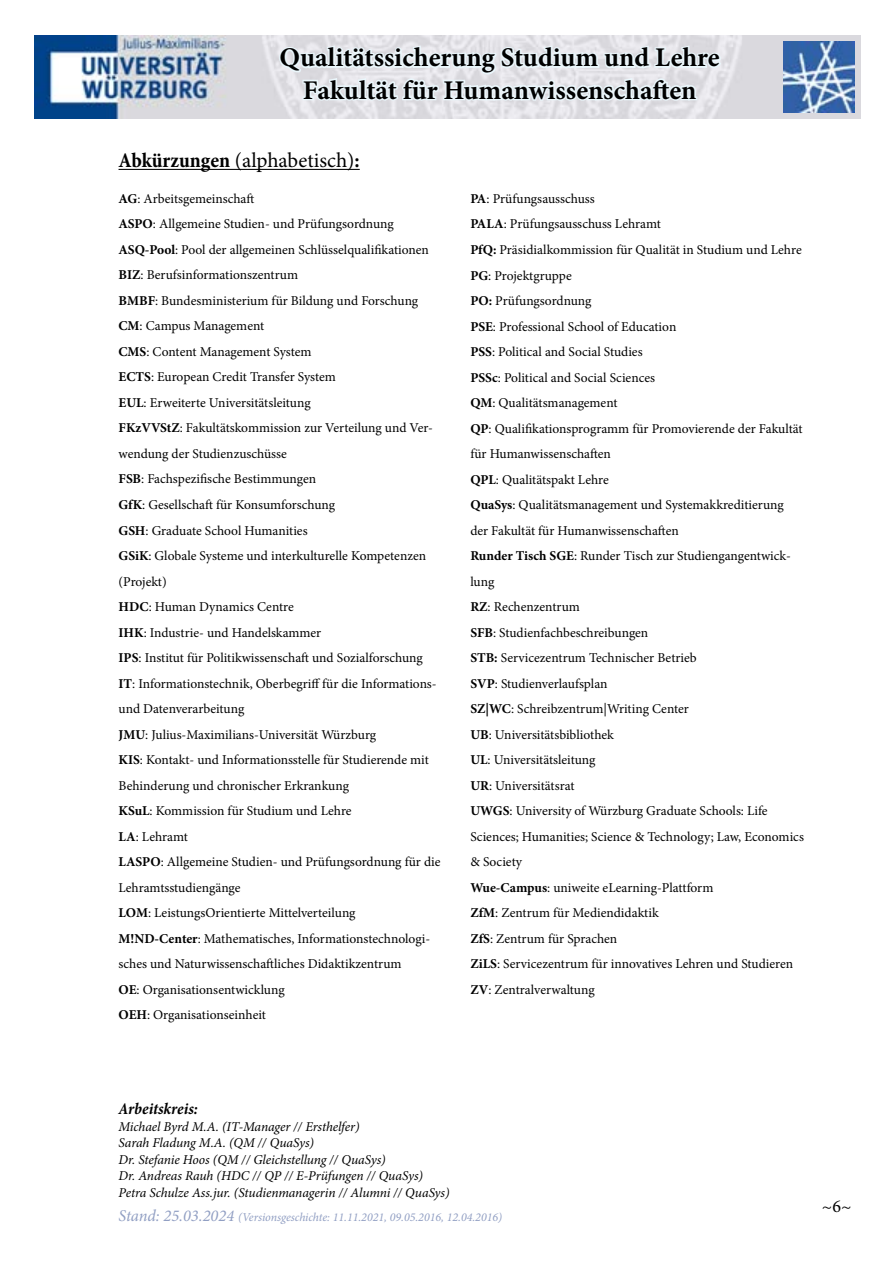
<style>
.page{position:relative;width:893px;height:1263px;background:#fff}
.page>*{position:absolute;margin:0;border:0;box-sizing:border-box;transform-origin:0 0}
.t1{font:700 27px/32.4px "Minion Pro";color:#000;text-align:center}
.t2{font:21px "Minion Pro";letter-spacing:-.005em;color:#000}
.t3{font:18px "Minion Pro";color:#000}
.t4{font:italic 700 condensed 16.5px "Minion Pro";letter-spacing:-.005em;color:#000}
.t5{font:13.5px/25.5px "Minion Pro";color:#000}
.t6{font:italic 13.5px/16.5px "Minion Pro";letter-spacing:-.01em;color:#000}
.t7{font:italic 12px "Minion Pro";color:#919fc3}
.s1{font-weight:700;font-stretch:condensed}
.s2{font-weight:700}
.s3{font-size:16.5px}
</style>
<div class="page">
<img style="left:34px;top:35px;width:826px;height:83px">
<img style="left:783px;top:42px;width:71px;height:71px">
<hr style="left:119px;top:169px;width:241px;height:1px;background:#000">
<svg style="left:278px;top:43px;width:445px;height:72px;background:#e4e8ed"></svg>
<h1 class="t1" style="left:279px;top:41px;width:442px">Qualitätssicherung Studium und Lehre<br>Fakultät für Humanwissenschaften</h1>
<h2 class="t2" style="left:119px;top:147px;width:243px"><span class="s1">Abkürzungen</span> (alphabetisch)<span class="s1">:</span></h2>
<p class="t5" style="left:119px;top:186px;width:323px"><span class="s2">AG</span>: Arbeitsgemeinschaft<br><span class="s2">ASPO</span>: Allgemeine Studien- und Prüfungsordnung <span class="s2">ASQ-Pool</span>: Pool der allgemeinen Schlüsselqualifikationen <span class="s2">BIZ</span>: Berufsinformationszentrum<br><span class="s2">BMBF</span>: Bundesministerium für Bildung und Forschung <span class="s2">CM</span>: Campus Management<br><span class="s2">CMS</span>: Content Management System<br><span class="s2">ECTS</span>: European Credit Transfer System<br><span class="s2">EUL</span>: Erweiterte Universitätsleitung<br><span class="s2">FKzVVStZ</span>: Fakultätskommission zur Verteilung und Ver&shy;wendung der Studienzuschüsse<br><span class="s2">FSB</span>: Fachspezifische Bestimmungen<br><span class="s2">GfK</span>: Gesellschaft für Konsumforschung<br><span class="s2">GSH</span>: Graduate School Humanities<br><span class="s2">GSiK</span>: Globale Systeme und interkulturelle Kompetenzen (Projekt)<br><span class="s2">HDC</span>: Human Dynamics Centre<br><span class="s2">IHK</span>: Industrie- und Handelskammer<br><span class="s2">IPS</span>: Institut für Politikwissenschaft und Sozialforschung <span class="s2">IT</span>: Informationstechnik, Oberbegriff für die Informations&shy;und Datenverarbeitung<br><span class="s2">JMU</span>: Julius-Maximilians-Universität Würzburg<br><span class="s2">KIS</span>: Kontakt- und Informationsstelle für Studierende mit Behinderung und chronischer Erkrankung<br><span class="s2">KSuL</span>: Kommission für Studium und Lehre<br><span class="s2">LA</span>: Lehramt<br><span class="s2">LASPO</span>: Allgemeine Studien- und Prüfungsordnung für die Lehramtsstudiengänge<br><span class="s2">LOM</span>: LeistungsOrientierte Mittelverteilung <span class="s2">M!ND-Center</span>: Mathematisches, Informationstechnologi&shy;sches und Naturwissenschaftliches Didaktikzentrum<br><span class="s2">OE</span>: Organisationsentwicklung<br><span class="s2">OEH</span>: Organisationseinheit</p>
<p class="t5" style="left:470px;top:186px;width:335px"><span class="s2">PA</span>: Prüfungsausschuss<br><span class="s2">PALA</span>: Prüfungsausschuss Lehramt<br><span class="s2">PfQ:</span> Präsidialkommission für Qualität in Studium und Lehre <span class="s2">PG</span>: Projektgruppe<br><span class="s2">PO:</span> Prüfungsordnung<br><span class="s2">PSE</span>: Professional School of Education<br><span class="s2">PSS</span>: Political and Social Studies<br><span class="s2">PSSc</span>: Political and Social Sciences<br><span class="s2">QM</span>: Qualitätsmanagement<br><span class="s2">QP</span>: Qualifikationsprogramm für Promovierende der Fakultät für Humanwissenschaften<br><span class="s2">QPL</span>: Qualitätspakt Lehre<br><span class="s2">QuaSys</span>: Qualitätsmanagement und Systemakkreditierung der Fakultät für Humanwissenschaften<br><span class="s2">Runder Tisch SGE</span>: Runder Tisch zur Studiengangentwick&shy;lung<br><span class="s2">RZ</span>: Rechenzentrum<br><span class="s2">SFB</span>: Studienfachbeschreibungen<br><span class="s2">STB:</span> Servicezentrum Technischer Betrieb<br><span class="s2">SVP</span>: Studienverlaufsplan<br><span class="s2">SZ|WC</span>: Schreibzentrum|Writing Center<br><span class="s2">UB</span>: Universitätsbibliothek<br><span class="s2">UL</span>: Universitätsleitung<br><span class="s2">UR</span>: Universitätsrat<br><span class="s2">UWGS</span>: University of Würzburg Graduate Schools: Life Sciences; Humanities; Science &amp; Technology; Law, Economics &amp; Society<br><span class="s2">Wue-Campus</span>: uniweite eLearning-Plattform<br><span class="s2">ZfM</span>: Zentrum für Mediendidaktik<br><span class="s2">ZfS</span>: Zentrum für Sprachen<br><span class="s2">ZiLS</span>: Servicezentrum für innovatives Lehren und Studieren <span class="s2">ZV</span>: Zentralverwaltung</p>
<p class="t4" style="left:119px;top:1097px;width:81px">Arbeitskreis:</p>
<p class="t6" style="left:119px;top:1118px;width:333px">Michael Byrd M.A. (IT-Manager // Ersthelfer)<br>Sarah Fladung M.A. (QM // QuaSys)<br>Dr. Stefanie Hoos (QM // Gleichstellung // QuaSys)<br>Dr. Andreas Rauh (HDC // QP // E-Prüfungen // QuaSys)<br>Petra Schulze Ass.jur. (Studienmanagerin // Alumni // QuaSys)</p>
<p class="t7" style="left:119px;top:1209px;width:385px"><span class="s3">Stand: 25.03.2024</span> (Versionsgeschichte: 11.11.2021, 09.05.2016, 12.04.2016)</p>
<h3 class="t3" style="left:822px;top:1194px;width:31px">~6~</h3>
</div>
